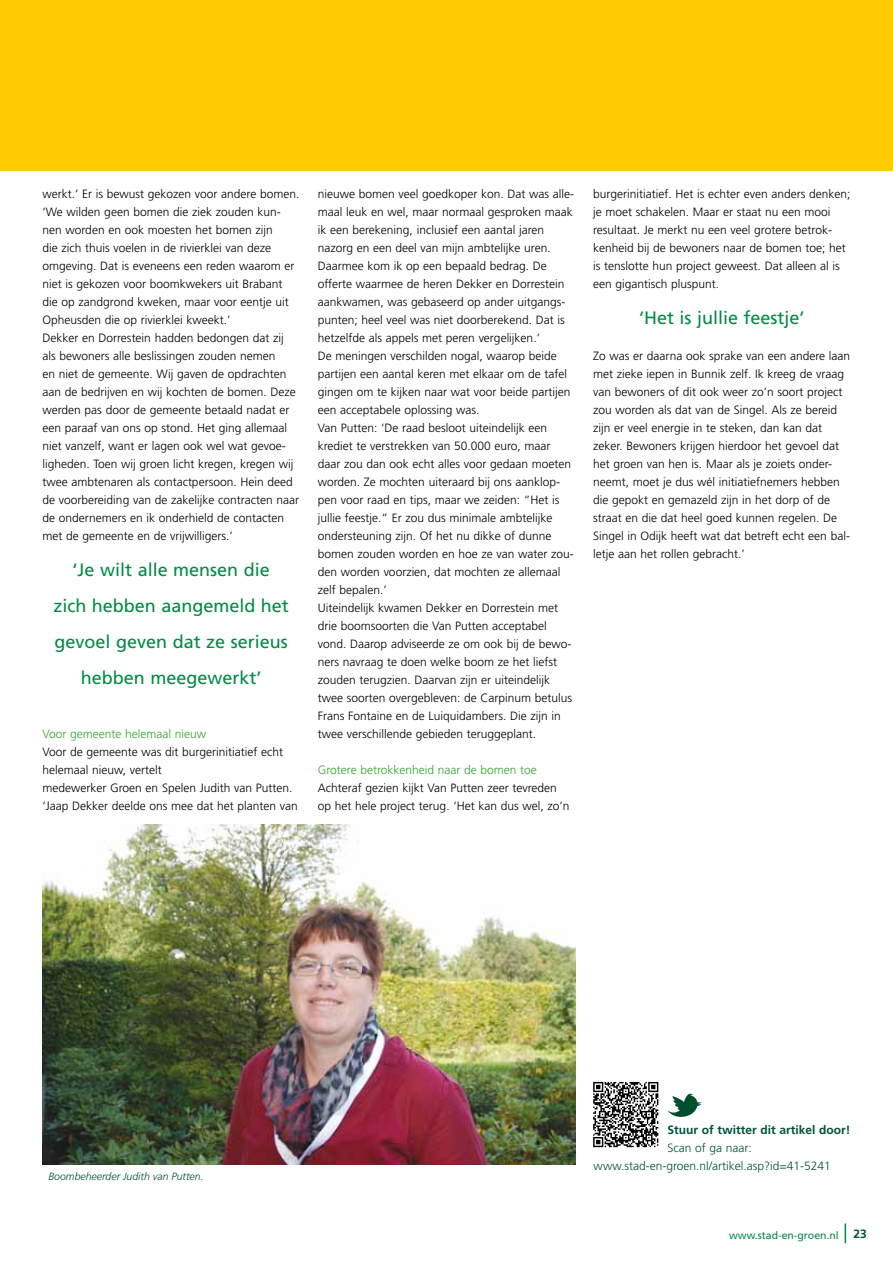
<style>
.page{position:relative;width:893px;height:1263px;background:#fff}
.page>*{position:absolute;margin:0;border:0;box-sizing:border-box;transform-origin:0 0}
.t1{font:18px/36px "Frutiger";color:#008b45;text-align:center}
.t2{font:300 12px/18px "Frutiger";color:#000}
.t3{font:300 12px "Frutiger";color:#35a32c}
.t4{font:300 12px/18px "Frutiger";color:#00523c;text-align:center}
.t5{font:700 12px "Frutiger";color:#00523c}
.t6{font:italic 300 10.5px "Frutiger";color:#00523c}
.t7{font:10.5px "Frutiger";color:#008b45}
.s1{font-weight:700;font-size:12px;color:#00523c}
</style>
<div class="page">
<svg style="left:845px;top:1223px;width:1px;height:20px"></svg>
<div style="left:0;top:0;width:893px;height:171px;background:#fecc00"></div>
<img style="left:43px;top:825px;width:532px;height:340px">
<svg style="left:593px;top:1082px;width:65px;height:65px"></svg>
<svg style="left:667px;top:1093px;width:34px;height:24px"></svg>
<p class="t2" style="left:43px;top:185px;width:258px">werkt.’ Er is bewust gekozen voor andere bomen. ‘We wilden geen bomen die ziek zouden kun&shy;nen worden en ook moesten het bomen zijn<br>die zich thuis voelen in de rivierklei van deze omgeving. Dat is eveneens een reden waarom er niet is gekozen voor boomkwekers uit Brabant die op zandgrond kweken, maar voor eentje uit Opheusden die op rivierklei kweekt.’<br>Dekker en Dorrestein hadden bedongen dat zij als bewoners alle beslissingen zouden nemen<br>en niet de gemeente. Wij gaven de opdrachten aan de bedrijven en wij kochten de bomen. Deze werden pas door de gemeente betaald nadat er een paraaf van ons op stond. Het ging allemaal niet vanzelf, want er lagen ook wel wat gevoe&shy;ligheden. Toen wij groen licht kregen, kregen wij twee ambtenaren als contactpersoon. Hein deed de voorbereiding van de zakelijke contracten naar de ondernemers en ik onderhield de contacten met de gemeente en de vrijwilligers.’</p>
<h1 class="t1" style="left:53px;top:552px;width:237px">‘Je wilt alle mensen die<br>zich hebben aangemeld het gevoel geven dat ze serieus hebben meegewerkt’</h1>
<p class="t3" style="left:43px;top:727px;width:165px">Voor gemeente helemaal nieuw</p>
<p class="t2" style="left:43px;top:743px;width:257px">Voor de gemeente was dit burgerinitiatief echt helemaal nieuw, vertelt<br>medewerker Groen en Spelen Judith van Putten. ‘Jaap Dekker deelde ons mee dat het planten van</p>
<p class="t2" style="left:318px;top:185px;width:258px">nieuwe bomen veel goedkoper kon. Dat was alle&shy;maal leuk en wel, maar normaal gesproken maak ik een berekening, inclusief een aantal jaren nazorg en een deel van mijn ambtelijke uren.<br>Daarmee kom ik op een bepaald bedrag. De offerte waarmee de heren Dekker en Dorrestein aankwamen, was gebaseerd op ander uitgangs&shy;punten; heel veel was niet doorberekend. Dat is hetzelfde als appels met peren vergelijken.’<br>De meningen verschilden nogal, waarop beide partijen een aantal keren met elkaar om de tafel gingen om te kijken naar wat voor beide partijen een acceptabele oplossing was.<br>Van Putten: ‘De raad besloot uiteindelijk een krediet te verstrekken van 50.000 euro, maar daar zou dan ook echt alles voor gedaan moeten worden. Ze mochten uiteraard bij ons aanklop&shy;pen voor raad en tips, maar we zeiden: “Het is jullie feestje.” Er zou dus minimale ambtelijke ondersteuning zijn. Of het nu dikke of dunne bomen zouden worden en hoe ze van water zou&shy;den worden voorzien, dat mochten ze allemaal zelf bepalen.’<br>Uiteindelijk kwamen Dekker en Dorrestein met drie boomsoorten die Van Putten acceptabel vond. Daarop adviseerde ze om ook bij de bewo&shy;ners navraag te doen welke boom ze het liefst zouden terugzien. Daarvan zijn er uiteindelijk twee soorten overgebleven: de Carpinum betulus Frans Fontaine en de Luiquidambers. Die zijn in twee verschillende gebieden teruggeplant.</p>
<p class="t3" style="left:318px;top:763px;width:221px">Grotere betrokkenheid naar de bomen toe</p>
<p class="t2" style="left:318px;top:779px;width:253px">Achteraf gezien kijkt Van Putten zeer tevreden op het hele project terug. ‘Het kan dus wel, zo’n</p>
<p class="t2" style="left:593px;top:185px;width:259px">burgerinitiatief. Het is echter even anders denken; je moet schakelen. Maar er staat nu een mooi resultaat. Je merkt nu een veel grotere betrok&shy;kenheid bij de bewoners naar de bomen toe; het is tenslotte hun project geweest. Dat alleen al is een gigantisch pluspunt.</p>
<h1 class="t1" style="left:639px;top:300px;width:167px">‘Het is jullie feestje’</h1>
<p class="t2" style="left:593px;top:347px;width:259px">Zo was er daarna ook sprake van een andere laan met zieke iepen in Bunnik zelf. Ik kreeg de vraag van bewoners of dit ook weer zo’n soort project zou worden als dat van de Singel. Als ze bereid zijn er veel energie in te steken, dan kan dat zeker. Bewoners krijgen hierdoor het gevoel dat het groen van hen is. Maar als je zoiets onder&shy;neemt, moet je dus wél initiatiefnemers hebben die gepokt en gemazeld zijn in het dorp of de straat en die dat heel goed kunnen regelen. De Singel in Odijk heeft wat dat betreft echt een bal&shy;letje aan het rollen gebracht.’</p>
<p class="t6" style="left:48px;top:1170px;width:157px">Boombeheerder Judith van Putten.</p>
<p class="t5" style="left:667px;top:1123px;width:185px">Stuur of twitter dit artikel door!</p>
<p class="t4" style="left:594px;top:1139px;width:239px">Scan of ga naar: www.stad-en-groen.nl/artikel.asp?id=41-5241</p>
<p class="t7" style="left:729px;top:1229px;width:139px">www.stad-en-groen.nl <span class="s1">23</span></p>
</div>
